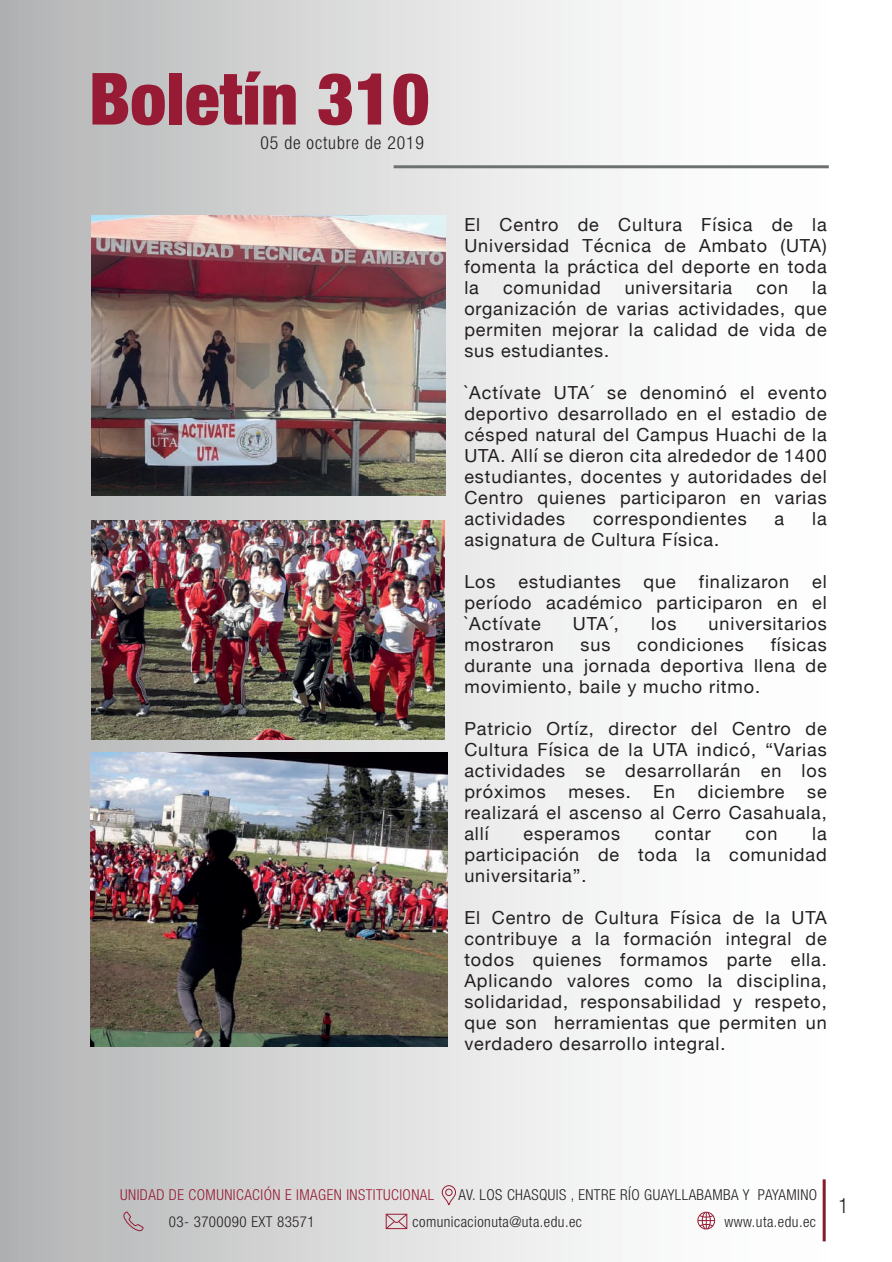
<style>
.page{position:relative;width:892px;height:1262px;background:#fff}
.page>*{position:absolute;margin:0;border:0;box-sizing:border-box;transform-origin:0 0}
.t1{font:900 condensed 72px "Helvetica Neue";color:#971b34}
.t2{font:300 condensed 21px "Helvetica Neue LT Pro";color:#231f20}
.t3{font:18px/21px "Helvetica Neue";letter-spacing:.05em;color:#231f20;text-align:justify}
.t4{font:300 condensed 18px "Helvetica Neue LT Pro";letter-spacing:.05em;color:#231f20}
.t5{font:300 condensed 15px "Helvetica Neue LT Pro";letter-spacing:.03em;color:#231f20}
.t6{font:300 condensed 15px "Helvetica Neue LT Pro";letter-spacing:.03em;color:#971b34}
</style>
<div class="page">
<div style="left:0;top:0;width:891px;height:1261px;background:linear-gradient(to right,#b7b8b8,#fff)"></div>
<hr style="left:393px;top:165px;width:435px;height:3px;background:#6d7172">
<hr style="left:822px;top:1179px;width:3px;height:62px;background:#fff">
<svg style="left:385px;top:1213px;width:22px;height:16px"></svg>
<svg style="left:123px;top:1210px;width:21px;height:21px"></svg>
<svg style="left:697px;top:1211px;width:17px;height:18px"></svg>
<svg style="left:441px;top:1184px;width:15px;height:21px"></svg>
<img style="left:91px;top:520px;width:353px;height:219px">
<img style="left:91px;top:215px;width:355px;height:280px">
<img style="left:90px;top:752px;width:357px;height:293px">
<h1 class="t1" style="left:89px;top:40px;width:342px">Boletín 310</h1>
<p class="t4" style="left:260px;top:133px;width:165px">05 de octubre de 2019</p>
<p class="t3" style="left:464px;top:215px;width:364px">El Centro de Cultura Física de la Universidad Técnica de Ambato (UTA) fomenta la práctica del deporte en toda la</p>
<p class="t3" style="left:464px;top:278px;width:364px;text-indent:347px">la organización de varias actividades, que permiten mejorar la calidad de vida de sus estudiantes.</p>
<p class="t3" style="left:464px;top:383px;width:364px">`Actívate UTA´ se denominó el evento deportivo desarrollado en el estadio de césped natural del Campus Huachi de la UTA. Allí se dieron cita alrededor de 1400 estudiantes, docentes y autoridades del Centro quienes participaron en varias actividades</p>
<p class="t3" style="left:503px;top:278px;width:99px">comunidad</p>
<p class="t3" style="left:624px;top:278px;width:109px">universitaria</p>
<p class="t3" style="left:756px;top:278px;width:33px">con</p>
<p class="t3" style="left:592px;top:509px;width:155px">correspondientes</p>
<p class="t3" style="left:774px;top:509px;width:11px">a</p>
<p class="t3" style="left:811px;top:509px;width:16px">la</p>
<p class="t3" style="left:464px;top:530px;width:256px">asignatura de Cultura Física.</p>
<p class="t3" style="left:464px;top:572px;width:33px">Los</p>
<p class="t3" style="left:518px;top:572px;width:104px">estudiantes</p>
<p class="t3" style="left:643px;top:572px;width:34px">que</p>
<p class="t3" style="left:698px;top:572px;width:92px">finalizaron</p>
<p class="t3" style="left:464px;top:572px;width:364px;text-indent:347px">el período académico participaron en el `Actívate</p>
<p class="t3" style="left:572px;top:614px;width:47px">UTA´,</p>
<p class="t3" style="left:651px;top:614px;width:27px">los</p>
<p class="t3" style="left:708px;top:614px;width:120px">universitarios</p>
<p class="t3" style="left:464px;top:635px;width:364px;text-indent:306px">físicas durante una jornada deportiva llena de movimiento, baile y mucho ritmo.</p>
<p class="t3" style="left:464px;top:719px;width:364px">Patricio Ortíz, director del Centro de Cultura Física de la UTA indicó, “Varias actividades se desarrollarán en los próximos</p>
<p class="t3" style="left:464px;top:635px;width:91px">mostraron</p>
<p class="t3" style="left:580px;top:635px;width:31px">sus</p>
<p class="t3" style="left:637px;top:635px;width:108px">condiciones</p>
<p class="t3" style="left:568px;top:782px;width:64px">meses.</p>
<p class="t3" style="left:653px;top:782px;width:23px">En</p>
<p class="t3" style="left:697px;top:782px;width:88px">diciembre</p>
<p class="t3" style="left:464px;top:782px;width:364px;text-indent:342px">se realizará el ascenso al Cerro Casahuala, allí</p>
<p class="t3" style="left:464px;top:824px;width:364px;text-indent:347px">la participación de toda la comunidad universitaria”.</p>
<p class="t3" style="left:464px;top:908px;width:364px">El Centro de Cultura Física de la UTA contribuye a la formación integral de todos quienes formamos parte ella.<br>Aplicando valores como la disciplina, solidaridad, responsabilidad y respeto, que son herramientas que permiten un verdadero desarrollo integral.</p>
<p class="t3" style="left:523px;top:824px;width:98px">esperamos</p>
<p class="t3" style="left:654px;top:824px;width:57px">contar</p>
<p class="t3" style="left:745px;top:824px;width:33px">con</p>
<p class="t6" style="left:120px;top:1186px;width:315px">UNIDAD DE COMUNICACIÓN E IMAGEN INSTITUCIONAL</p>
<p class="t5" style="left:458px;top:1186px;width:360px">AV. LOS CHASQUIS , ENTRE RÍO GUAYLLABAMBA Y PAYAMINO</p>
<p class="t5" style="left:169px;top:1213px;width:147px">03- 3700090 EXT 83571</p>
<p class="t5" style="left:412px;top:1213px;width:171px">comunicacionuta@uta.edu.ec</p>
<p class="t5" style="left:724px;top:1213px;width:93px">www.uta.edu.ec</p>
<p class="t2" style="left:838px;top:1193px;width:12px">1</p>
</div>
